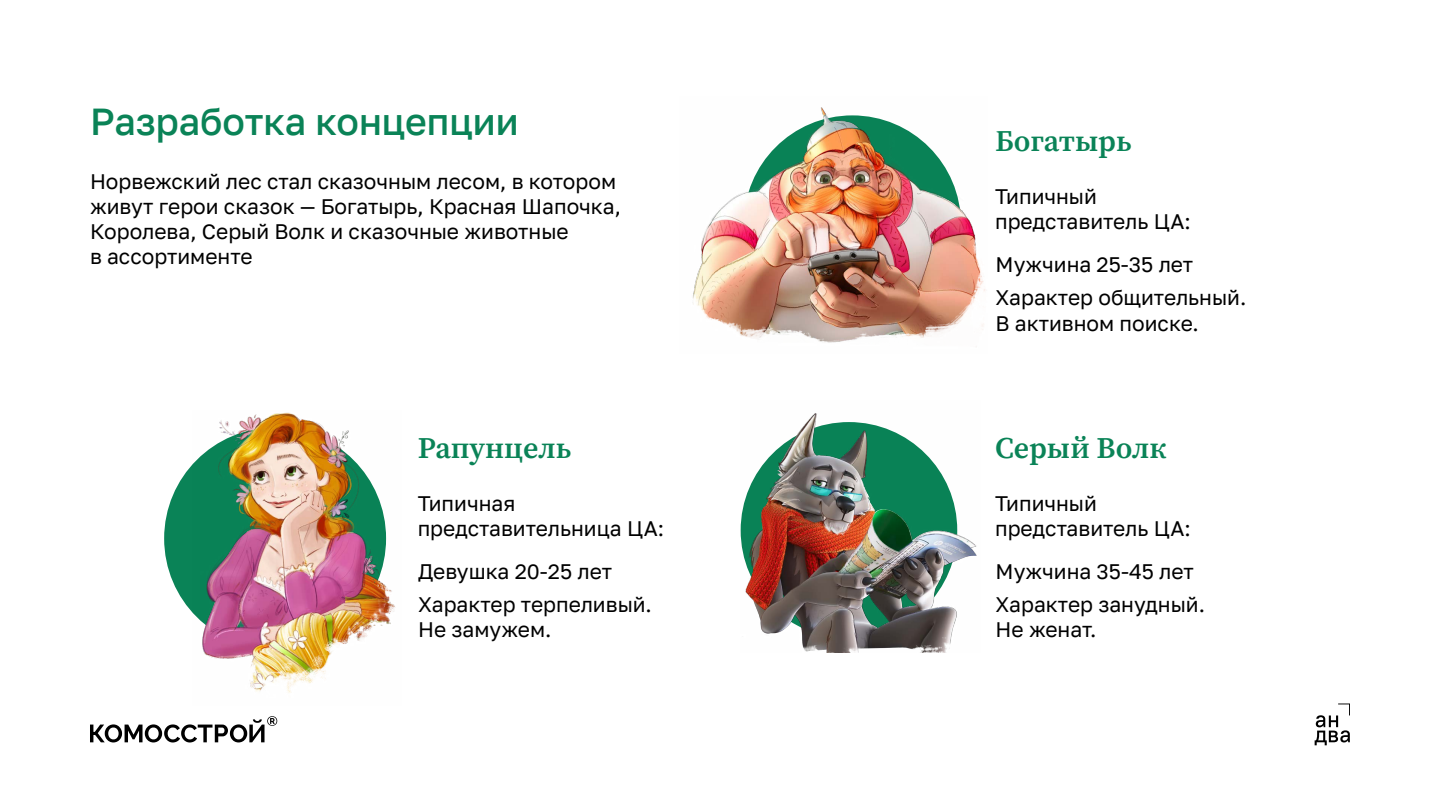
<style>
.page{position:relative;width:1440px;height:810px;background:#fff}
.page>*{position:absolute;margin:0;border:0;box-sizing:border-box;transform-origin:0 0}
.t1{font:500 37.5px "Golos Text";color:#0a8357}
.t2{font:30px "Source Serif Variable";letter-spacing:.01em;color:#0a8357}
.t3{font:21px/25.2px "Golos Text";color:#000}
</style>
<div class="page">
<svg style="left:1315px;top:704px;width:35px;height:41px"></svg>
<svg style="left:90px;top:716px;width:187px;height:26px"></svg>
<img style="left:741px;top:413px;width:236px;height:240px">
<div style="left:164px;top:428px;width:222px;height:221px;background:#0a8357;border-radius:50%"></div>
<img style="left:192px;top:412px;width:203px;height:281px">
<img style="left:693px;top:107px;width:293px;height:236px">
<h1 class="t1" style="left:90px;top:99px;width:430px">Разработка концепции</h1>
<p class="t3" style="left:90px;top:169px;width:532px">Норвежский лес стал сказочным лесом, в котором живут герои сказок — Богатырь, Красная Шапочка, Королева, Серый Волк и сказочные животные<br>в ассортименте</p>
<h2 class="t2" style="left:418px;top:428px;width:155px">Рапунцель</h2>
<p class="t3" style="left:418px;top:490px;width:248px">Типичная представительница ЦА:</p>
<p class="t3" style="left:418px;top:554px;width:235px;line-height:33.5px">Девушка 20-25 лет<br>Характер терпеливый.</p>
<p class="t3" style="left:418px;top:617px;width:135px">Не замужем.</p>
<h2 class="t2" style="left:995px;top:121px;width:138px">Богатырь</h2>
<p class="t3" style="left:995px;top:184px;width:197px">Типичный представитель ЦА:</p>
<p class="t3" style="left:996px;top:248px;width:252px;line-height:33.5px">Мужчина 25-35 лет<br>Характер общительный.</p>
<p class="t3" style="left:996px;top:310px;width:205px">В активном поиске.</p>
<h2 class="t2" style="left:995px;top:428px;width:173px">Серый Волк</h2>
<p class="t3" style="left:995px;top:490px;width:197px">Типичный представитель ЦА:</p>
<p class="t3" style="left:996px;top:554px;width:211px;line-height:33.5px">Мужчина 35-45 лет<br>Характер занудный.</p>
<p class="t3" style="left:996px;top:617px;width:102px">Не женат.</p>
</div>
